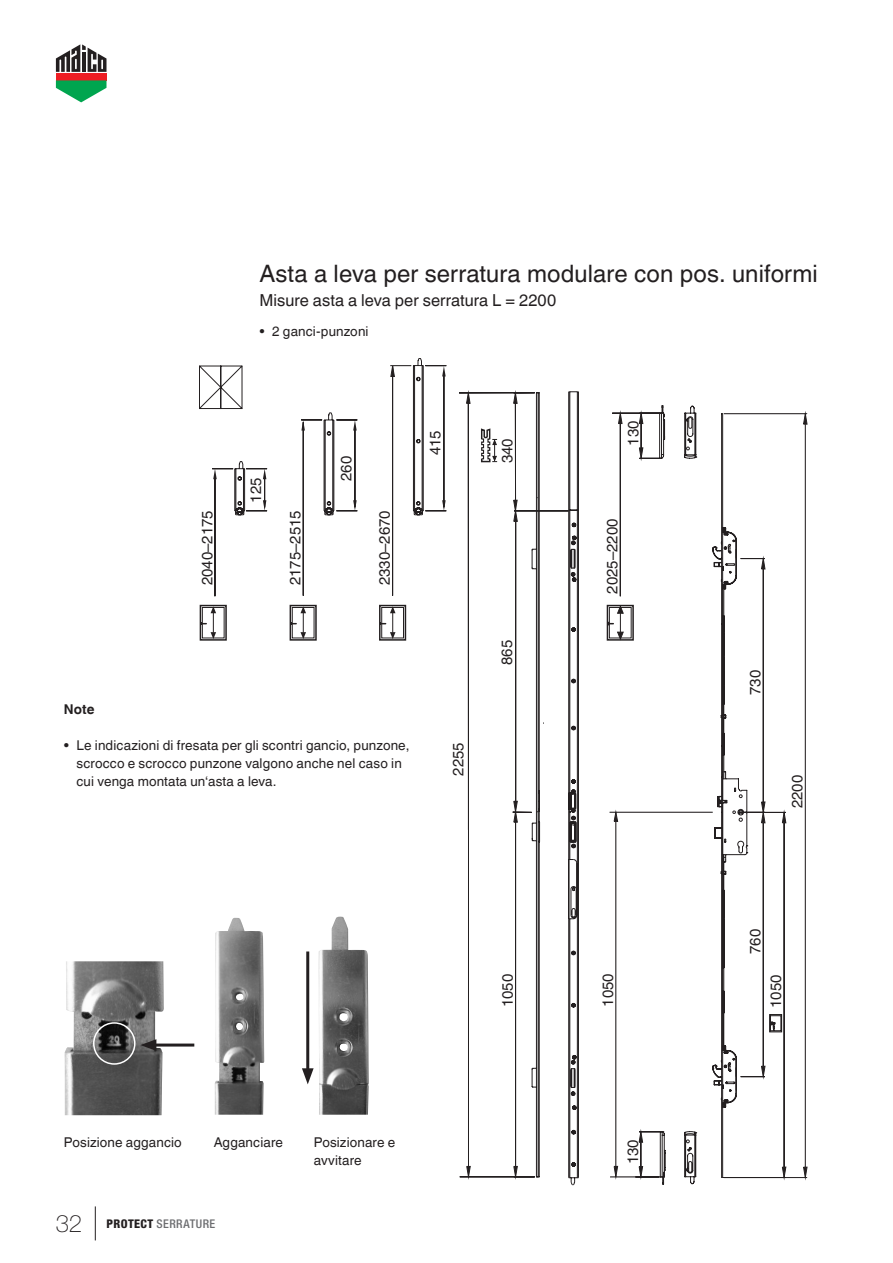
<style>
.page{position:relative;width:893px;height:1263px;background:#fff}
.page>*{position:absolute;margin:0;border:0;box-sizing:border-box;transform-origin:0 0}
.Headline{font:24px "Helvetica Linotype";letter-spacing:.005em;color:#231f20}
.Subheadline{font:16.5px "Helvetica Linotype";color:#231f20}
.t1{font:15px "Helvetica";color:#231f20}
.Bullet{font:13.5px/18px "Helvetica Linotype";letter-spacing:.01em;color:#231f20}
.Body{font:13.5px/18px "Helvetica Linotype";letter-spacing:.01em;color:#231f20}
.Body-2{font:700 13.5px "Helvetica Linotype";color:#231f20}
.t2{font:500 condensed 12px "Helvetica Neue LT Pro";letter-spacing:.035em;color:#6c6d70}
.s1{font-weight:100;font-stretch:normal;font-size:24px;color:#231f20}
.s2{font-weight:800;color:#231f20}
</style>
<div class="page">
<div style="left:56px;top:73px;width:50px;height:7px;background:#ee1d23"></div>
<svg style="left:56px;top:80px;width:50px;height:22px"></svg>
<svg style="left:56px;top:44px;width:50px;height:28px"></svg>
<hr style="left:95px;top:1206px;width:1px;height:34px;background:#231f20">
<svg style="left:531px;top:410px;width:162px;height:775px"></svg>
<hr style="left:514px;top:511px;width:55px;height:1px;background:#231f20">
<hr style="left:515px;top:822px;width:1px;height:344px;background:#231f20">
<svg style="left:513px;top:1166px;width:22px;height:13px"></svg>
<hr style="left:724px;top:1177px;width:83px;height:1px;background:#231f20">
<hr style="left:724px;top:413px;width:83px;height:1px;background:#231f20">
<hr style="left:805px;top:424px;width:1px;height:743px;background:#231f20">
<svg style="left:803px;top:1167px;width:4px;height:13px"></svg>
<svg style="left:803px;top:411px;width:4px;height:14px"></svg>
<svg style="left:199px;top:365px;width:44px;height:45px"></svg>
<hr style="left:460px;top:1176px;width:75px;height:1px;background:#231f20">
<hr style="left:468px;top:822px;width:1px;height:344px;background:#231f20">
<svg style="left:466px;top:1166px;width:5px;height:13px"></svg>
<svg style="left:459px;top:391px;width:85px;height:439px"></svg>
<svg style="left:565px;top:391px;width:14px;height:794px"></svg>
<svg style="left:571px;top:413px;width:141px;height:765px"></svg>
<svg style="left:712px;top:413px;width:74px;height:767px"></svg>
<hr style="left:215px;top:476px;width:1px;height:120px;background:#231f20">
<svg style="left:212px;top:461px;width:55px;height:55px"></svg>
<hr style="left:392px;top:366px;width:1px;height:230px;background:#231f20">
<svg style="left:390px;top:358px;width:56px;height:158px"></svg>
<hr style="left:303px;top:422px;width:1px;height:174px;background:#231f20">
<svg style="left:301px;top:412px;width:56px;height:104px"></svg>
<div style="left:290px;top:605px;width:27px;height:36px;border:2px solid #231f20"></div>
<svg style="left:291px;top:606px;width:15px;height:33px"></svg>
<div style="left:200px;top:605px;width:27px;height:36px;border:2px solid #231f20"></div>
<svg style="left:201px;top:606px;width:15px;height:33px"></svg>
<div style="left:379px;top:605px;width:27px;height:36px;border:2px solid #231f20"></div>
<div style="left:381px;top:607px;width:23px;height:31px;border:1px solid #231f20"></div>
<svg style="left:380px;top:606px;width:15px;height:33px"></svg>
<img style="left:215px;top:918px;width:49px;height:197px">
<img style="left:65px;top:961px;width:99px;height:154px">
<img style="left:318px;top:916px;width:51px;height:199px">
<hr style="left:306px;top:951px;width:3px;height:123px;background:#231f20">
<svg style="left:302px;top:1068px;width:12px;height:16px"></svg>
<hr style="left:151px;top:1043px;width:43px;height:3px;background:#231f20">
<svg style="left:140px;top:1039px;width:16px;height:12px"></svg>
<div style="left:93px;top:1022px;width:43px;height:43px;border:2px solid #fff;border-radius:50%"></div>
<p class="Headline" style="left:259px;top:259px;width:560px">Asta a leva per serratura modulare con pos. uniformi</p>
<p class="Subheadline" style="left:259px;top:290px;width:298px">Misure asta a leva per serratura L = 2200</p>
<p class="Bullet" style="left:259px;top:322px;width:111px">• 2 ganci-punzoni</p>
<p class="t1" style="left:198px;top:585px;width:77px;rotate:-90deg">2040–2175</p>
<p class="t1" style="left:247px;top:502px;width:27px;rotate:-90deg">125</p>
<p class="t1" style="left:286px;top:585px;width:77px;rotate:-90deg">2175–2515</p>
<p class="t1" style="left:337px;top:481px;width:27px;rotate:-90deg">260</p>
<p class="t1" style="left:376px;top:585px;width:77px;rotate:-90deg">2330–2670</p>
<p class="t1" style="left:426px;top:455px;width:27px;rotate:-90deg">415</p>
<p class="Body-2" style="left:64px;top:701px;width:32px">Note</p>
<p class="Bullet" style="left:77px;top:736px;width:334px;text-indent:-13px">• Le indicazioni di fresata per gli scontri gancio, punzone, scrocco e scrocco punzone valgono anche nel caso in cui venga montata un‘asta a leva.</p>
<p class="t1" style="left:449px;top:776px;width:35px;rotate:-90deg">2255</p>
<p class="t1" style="left:499px;top:463px;width:27px;rotate:-90deg">340</p>
<p class="t1" style="left:498px;top:665px;width:27px;rotate:-90deg">865</p>
<p class="Body" style="left:64px;top:1133px;width:120px">Posizione aggancio</p>
<p class="Body" style="left:214px;top:1133px;width:71px">Agganciare</p>
<p class="Body" style="left:314px;top:1133px;width:83px">Posizionare e avvitare</p>
<p class="t2" style="left:56px;top:1216px;width:161px"><span class="s1">32</span> <span class="s2">PROTECT</span> SERRATURE</p>
<p class="t1" style="left:499px;top:1007px;width:35px;rotate:-90deg">1050</p>
<p class="t1" style="left:624px;top:446px;width:27px;rotate:-90deg">130</p>
<p class="t1" style="left:603px;top:594px;width:77px;rotate:-90deg">2025–2200</p>
<p class="t1" style="left:599px;top:1007px;width:35px;rotate:-90deg">1050</p>
<p class="t1" style="left:624px;top:1164px;width:27px;rotate:-90deg">130</p>
<p class="t1" style="left:746px;top:695px;width:27px;rotate:-90deg">730</p>
<p class="t1" style="left:788px;top:808px;width:35px;rotate:-90deg">2200</p>
<p class="t1" style="left:746px;top:954px;width:27px;rotate:-90deg">760</p>
<p class="t1" style="left:767px;top:1008px;width:35px;rotate:-90deg">1050</p>
</div>
